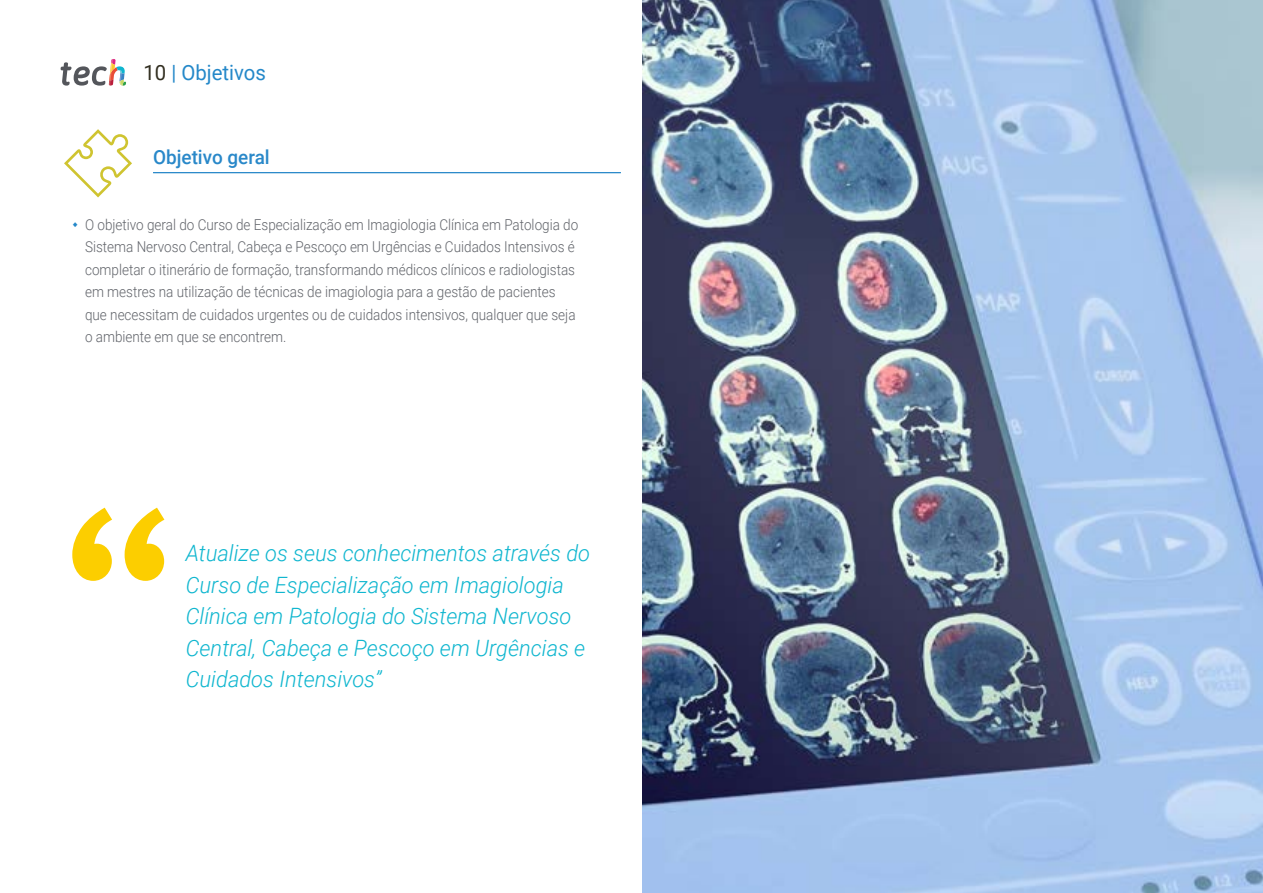
<style>
.page{position:relative;width:1263px;height:893px;background:#fff}
.page>*{position:absolute;margin:0;border:0;box-sizing:border-box;transform-origin:0 0}
.t1{font:italic 300 22.5px/31.5px "Roboto";color:#0fb6cf}
.t2{font:21px "Roboto";color:#2488c9}
.t3{font:500 19.5px "Roboto";color:#2988c9}
.t4{font:300 15px/22.5px "Roboto";color:#61646a;scale:.9 1}
.s1{color:#312e20}
</style>
<div class="page">
<img style="left:642px;top:0;width:621px;height:893px">
<svg style="left:61px;top:59px;width:65px;height:27px"></svg>
<hr style="left:153px;top:172px;width:468px;height:1px;background:#2988c9">
<svg style="left:64px;top:129px;width:68px;height:68px"></svg>
<svg style="left:72px;top:508px;width:92px;height:73px"></svg>
<h2 class="t2" style="left:144px;top:57px;width:124px"><span class="s1">10</span> | Objetivos</h2>
<h3 class="t3" style="left:153px;top:144px;width:118px">Objetivo geral</h3>
<p class="t4" style="left:85px;top:213px;width:550px">O objetivo geral do Curso de Especialização em Imagiologia Clínica em Patologia do Sistema Nervoso Central, Cabeça e Pescoço em Urgências e Cuidados Intensivos é completar o itinerário de formação, transformando médicos clínicos e radiologistas em mestres na utilização de técnicas de imagiologia para a gestão de pacientes que necessitam de cuidados urgentes ou de cuidados intensivos, qualquer que seja o ambiente em que se encontrem.</p>
<h1 class="t1" style="left:186px;top:537px;width:406px">Atualize os seus conhecimentos através do Curso de Especialização em Imagiologia Clínica em Patologia do Sistema Nervoso Central, Cabeça e Pescoço em Urgências e Cuidados Intensivos”</h1>
</div>
